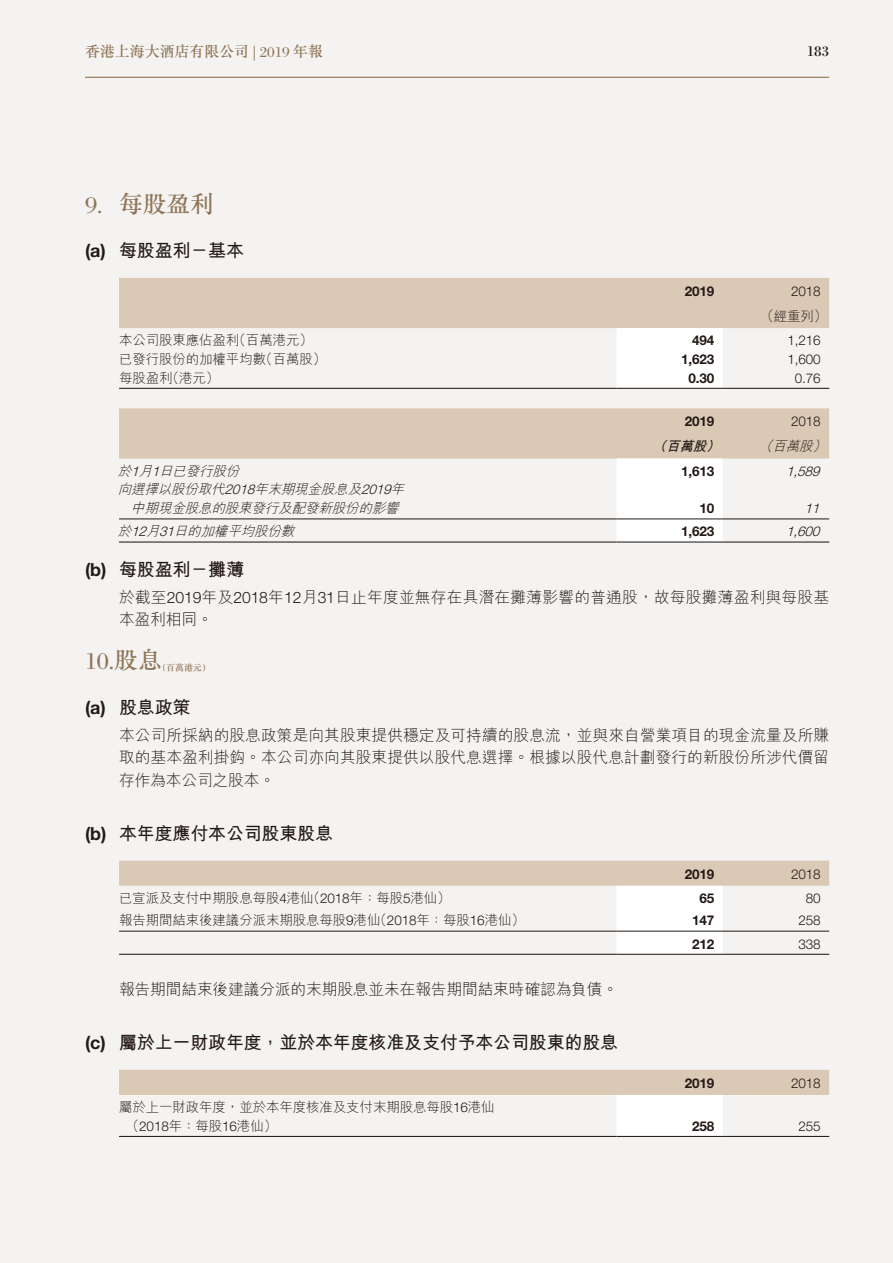
<style>
.page{position:relative;width:893px;height:1263px;background:#f4f3f1}
.page>*{position:absolute;margin:0;border:0;box-sizing:border-box;transform-origin:0 0}
.t1{font:500 24px "M Sung HK";color:#8f7557}
.t2{font:24px "Bodoni Std";color:#8f7557}
.t3{font:700 18px "M Hei HK";letter-spacing:-.01em;color:#231916}
.t4{font:300 15.75px/22.5px "M Hei HK";color:#231916}
.t5{font:500 15px "M Sung HK";letter-spacing:-.005em;color:#8f7557}
.t6{font:15px "Bodoni Std";color:#231916}
.t7{font:300 13.5px/18.8px "M Hei HK";letter-spacing:-.01em;color:#231916}
.t8{font:italic 300 13.5px/18.8px "M Hei HK";color:#231916}
.t9{font:700 13.5px "Helvetica Neue LT Std";letter-spacing:-.01em;color:#231916}
.t10{font:300 13.5px "Helvetica Neue LT Std";letter-spacing:-.01em;color:#231916}
.t11{font:italic 300 13.5px "Helvetica Neue LT Std";color:#231916}
.t12{font:italic 700 13.5px "M Hei HK";color:#231916}
.t13{font:500 9px "M Sung HK";color:#8f7557}
.s1{font-family:"Bodoni Std";font-weight:400}
.s2{font-family:"Helvetica Neue LT Std"}
.s3{font-family:"M Sung HK";font-weight:500}
</style>
<div class="page">
<hr style="left:85px;top:77px;width:744px;height:1px;background:#8f7557">
<svg style="left:119px;top:278px;width:710px;height:110px"></svg>
<hr style="left:119px;top:388px;width:498px;height:1px;background:#231916">
<hr style="left:617px;top:388px;width:106px;height:1px;background:#231916">
<hr style="left:723px;top:388px;width:106px;height:1px;background:#231916">
<svg style="left:119px;top:408px;width:710px;height:133px"></svg>
<hr style="left:119px;top:518px;width:498px;height:1px;background:#231916">
<hr style="left:617px;top:518px;width:106px;height:1px;background:#231916">
<hr style="left:723px;top:518px;width:106px;height:1px;background:#231916">
<hr style="left:119px;top:541px;width:498px;height:1px;background:#231916">
<hr style="left:617px;top:541px;width:106px;height:1px;background:#231916">
<hr style="left:723px;top:541px;width:106px;height:1px;background:#231916">
<svg style="left:119px;top:861px;width:710px;height:93px"></svg>
<hr style="left:119px;top:931px;width:498px;height:1px;background:#231916">
<hr style="left:617px;top:931px;width:106px;height:1px;background:#231916">
<hr style="left:723px;top:931px;width:106px;height:1px;background:#231916">
<hr style="left:119px;top:954px;width:498px;height:1px;background:#231916">
<hr style="left:617px;top:954px;width:106px;height:1px;background:#231916">
<hr style="left:723px;top:954px;width:106px;height:1px;background:#231916">
<svg style="left:119px;top:1070px;width:710px;height:66px"></svg>
<hr style="left:119px;top:1136px;width:498px;height:1px;background:#231916">
<hr style="left:617px;top:1136px;width:106px;height:1px;background:#231916">
<hr style="left:723px;top:1136px;width:106px;height:1px;background:#231916">
<p class="t5" style="left:85px;top:41px;width:240px">香港上海大酒店有限公司 <span class="s1">| 2019</span> 年報</p>
<p class="t6" style="left:807px;top:42px;width:24px">183</p>
<h1 class="t1" style="left:85px;top:187px;width:131px"><span class="s1">9.</span> 每股盈利</h1>
<p class="t3" style="left:85px;top:238px;width:160px"><span class="s2">(a)</span> 每股盈利－基本</p>
<p class="t9" style="left:685px;top:283px;width:31px">2019</p>
<p class="t10" style="left:791px;top:283px;width:31px">2018</p>
<p class="t7" style="left:760px;top:306px;width:68px">（經重列）</p>
<p class="t7" style="left:119px;top:330px;width:195px">本公司股東應佔盈利（百萬港元）</p>
<p class="t9" style="left:692px;top:332px;width:24px">494</p>
<p class="t10" style="left:787px;top:332px;width:35px">1,216</p>
<p class="t7" style="left:119px;top:349px;width:209px">已發行股份的加權平均數（百萬股）</p>
<p class="t9" style="left:681px;top:351px;width:35px">1,623</p>
<p class="t10" style="left:787px;top:351px;width:35px">1,600</p>
<p class="t7" style="left:119px;top:368px;width:102px">每股盈利（港元）</p>
<p class="t9" style="left:688px;top:369px;width:27px">0.30</p>
<p class="t10" style="left:795px;top:370px;width:27px">0.76</p>
<p class="t9" style="left:685px;top:413px;width:31px">2019</p>
<p class="t10" style="left:791px;top:413px;width:31px">2018</p>
<p class="t12" style="left:653px;top:436px;width:73px">（百萬股）</p>
<p class="t8" style="left:759px;top:436px;width:73px">（百萬股）</p>
<p class="t8" style="left:118px;top:461px;width:128px">於<span class="s2">1</span>月<span class="s2">1</span>日已發行股份</p>
<p class="t9" style="left:681px;top:462px;width:35px">1,613</p>
<p class="t11" style="left:786px;top:462px;width:39px">1,589</p>
<p class="t8" style="left:131px;top:479px;width:279px;text-indent:-14px">向選擇以股份取代<span class="s2">2018</span>年末期現金股息及<span class="s2">2019</span>年中期現金股息的股東發行及配發新股份的影響</p>
<p class="t9" style="left:699px;top:500px;width:16px">10</p>
<p class="t11" style="left:804px;top:500px;width:21px">11</p>
<p class="t8" style="left:118px;top:521px;width:183px">於<span class="s2">12</span>月<span class="s2">31</span>日的加權平均股份數</p>
<p class="t9" style="left:681px;top:523px;width:35px">1,623</p>
<p class="t11" style="left:786px;top:523px;width:39px">1,600</p>
<p class="t3" style="left:85px;top:556px;width:160px"><span class="s2">(b)</span> 每股盈利－攤薄</p>
<p class="t4" style="left:119px;top:585px;width:712px">於截至<span class="s2">2019</span>年及<span class="s2">2018</span>年<span class="s2">12</span>月<span class="s2">31</span>日止年度並無存在具潛在攤薄影響的普通股，故每股攤薄盈利與每股基本盈利相同。</p>
<h1 class="t2" style="left:85px;top:648px;width:79px">10.<span class="s3">股息</span></h1>
<p class="t13" style="left:157px;top:661px;width:55px">（百萬港元）</p>
<p class="t3" style="left:85px;top:694px;width:107px"><span class="s2">(a)</span> 股息政策</p>
<p class="t4" style="left:119px;top:723px;width:712px;text-align:justify">本公司所採納的股息政策是向其股東提供穩定及可持續的股息流，並與來自營業項目的現金流量及所賺取的基本盈利掛鈎。本公司亦向其股東提供以股代息選擇。根據以股代息計劃發行的新股份所涉代價留存作為本公司之股本。</p>
<p class="t3" style="left:85px;top:820px;width:250px"><span class="s2">(b)</span> 本年度應付本公司股東股息</p>
<p class="t9" style="left:685px;top:865px;width:31px">2019</p>
<p class="t10" style="left:791px;top:865px;width:31px">2018</p>
<p class="t7" style="left:119px;top:888px;width:333px">已宣派及支付中期股息每股<span class="s2">4</span>港仙（<span class="s2">2018</span>年：每股<span class="s2">5</span>港仙）</p>
<p class="t9" style="left:699px;top:890px;width:16px">65</p>
<p class="t10" style="left:806px;top:890px;width:16px">80</p>
<p class="t7" style="left:119px;top:910px;width:407px">報告期間結束後建議分派末期股息每股<span class="s2">9</span>港仙（<span class="s2">2018</span>年：每股<span class="s2">16</span>港仙）</p>
<p class="t9" style="left:692px;top:912px;width:24px">147</p>
<p class="t10" style="left:798px;top:912px;width:24px">258</p>
<p class="t9" style="left:692px;top:935px;width:24px">212</p>
<p class="t10" style="left:798px;top:935px;width:24px">338</p>
<p class="t4" style="left:119px;top:977px;width:501px">報告期間結束後建議分派的末期股息並未在報告期間結束時確認為負債。</p>
<p class="t3" style="left:85px;top:1029px;width:535px"><span class="s2">(c)</span> 屬於上一財政年度，並於本年度核准及支付予本公司股東的股息</p>
<p class="t9" style="left:685px;top:1074px;width:31px">2019</p>
<p class="t10" style="left:791px;top:1075px;width:31px">2018</p>
<p class="t7" style="left:126px;top:1097px;width:370px;text-indent:-7px">屬於上一財政年度，並於本年度核准及支付末期股息每股<span class="s2">16</span>港仙（<span class="s2">2018</span>年：每股<span class="s2">16</span>港仙）</p>
<p class="t9" style="left:692px;top:1117px;width:24px">258</p>
<p class="t10" style="left:798px;top:1118px;width:24px">255</p>
</div>
